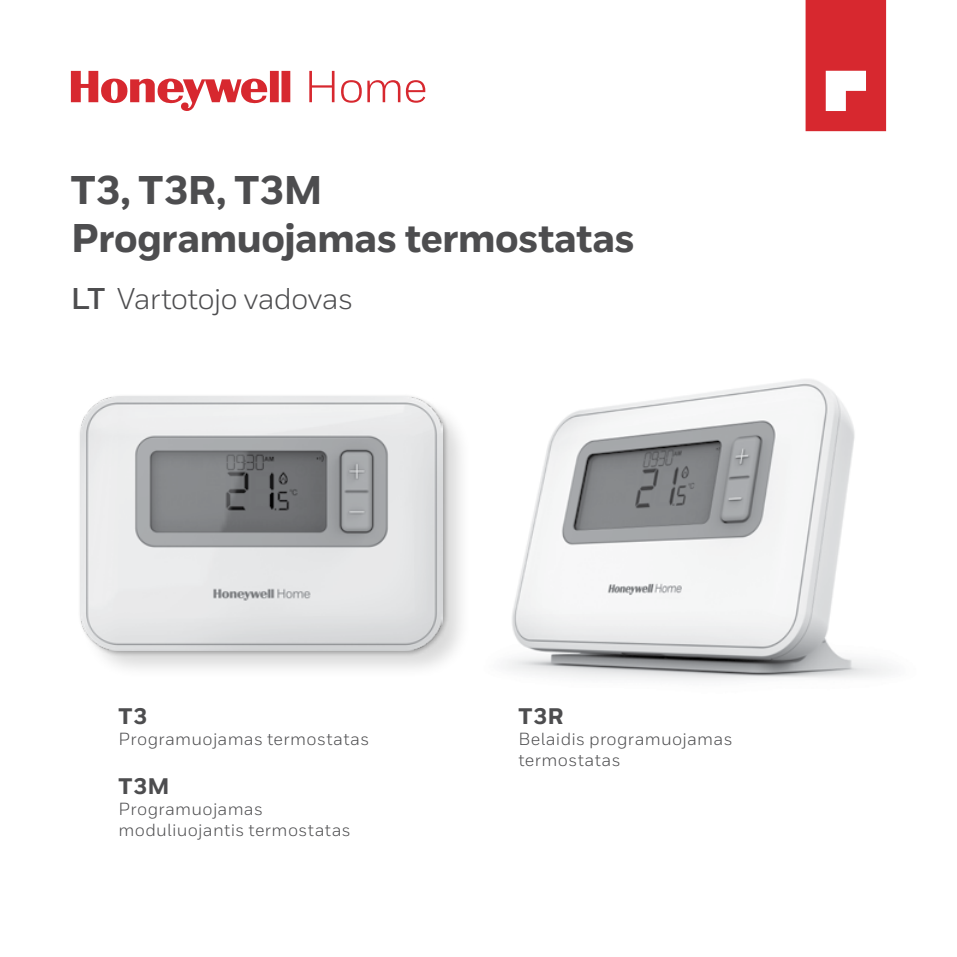
<style>
.page{position:relative;width:957px;height:957px;background:#fff}
.page>*{position:absolute;margin:0;border:0;box-sizing:border-box;transform-origin:0 0}
.t1{font:800 40px/48px "Honeywell Sans";letter-spacing:-.025em;color:#4d4d4f}
.t2{font:30px "Honeywell Sans";letter-spacing:-.025em;color:#4d4d4f}
.t3{font:800 22.5px "Honeywell Sans";letter-spacing:.035em;color:#4d4d4f}
.t4{font:17.5px/21px "Honeywell Sans";letter-spacing:.02em;color:#4d4d4f}
.s1{font-weight:700}
</style>
<div class="page">
<img style="left:506px;top:379px;width:386px;height:302px">
<svg style="left:71px;top:71px;width:219px;height:40px"></svg>
<svg style="left:309px;top:71px;width:116px;height:32px"></svg>
<div style="left:81px;top:397px;width:391px;height:283px;background:#000;opacity:.15"></div>
<div style="left:78px;top:393px;width:371px;height:264px;background:#000;opacity:.3"></div>
<img style="left:80px;top:396px;width:362px;height:254px">
<svg style="left:805px;top:0;width:81px;height:131px;background:#db4248"></svg>
<h1 class="t1" style="left:71px;top:167px;width:565px">T3, T3R, T3M<br>Programuojamas termostatas</h1>
<h2 class="t2" style="left:71px;top:281px;width:284px"><span class="s1">LT</span> Vartotojo vadovas</h2>
<p class="t3" style="left:118px;top:702px;width:30px">T3</p>
<p class="t4" style="left:118px;top:728px;width:252px">Programuojamas termostatas</p>
<p class="t3" style="left:118px;top:772px;width:53px">T3M</p>
<p class="t4" style="left:118px;top:798px;width:234px">Programuojamas moduliuojantis termostatas</p>
<p class="t3" style="left:518px;top:702px;width:47px">T3R</p>
<p class="t4" style="left:518px;top:728px;width:216px">Belaidis programuojamas termostatas</p>
</div>
